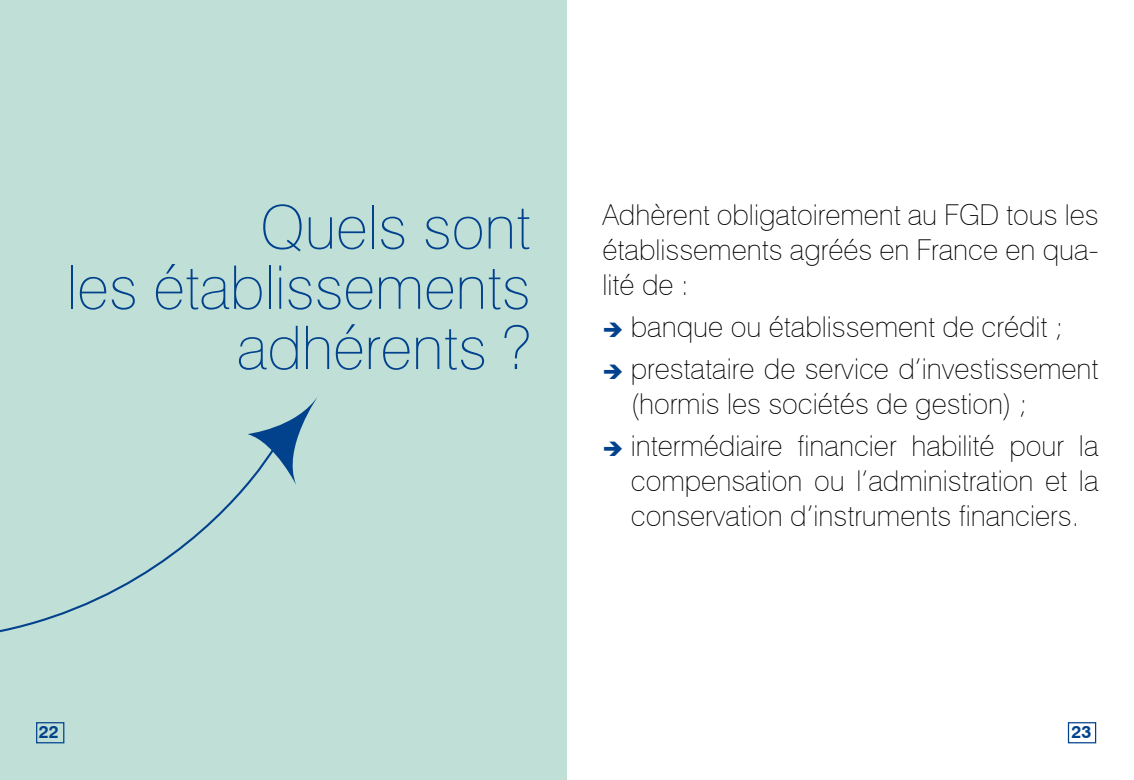
<style>
.page{position:relative;width:1134px;height:780px;background:#fff}
.page>*{position:absolute;margin:0;border:0;box-sizing:border-box;transform-origin:0 0}
.t1{font:100 60.25px/60.2px "Swiss 721 BT";color:#02428d;text-align:right}
.t2{font:100 28.75px/35px "Swiss 721 BT";color:#000}
.t3{font:700 17.5px "Swiss 721 BT";color:#02428d}
</style>
<div class="page">
<div style="left:1068px;top:722px;width:28px;height:21px;border:1px solid #02428d"></div>
<div style="left:0;top:0;width:567px;height:780px;background:#c0dfd7"></div>
<svg style="left:248px;top:398px;width:69px;height:87px"></svg>
<svg style="left:0;top:447px;width:275px;height:297px"></svg>
<h1 class="t1" style="left:67px;top:196px;width:465px">Quels sont<br>les établissements adhérents ?</h1>
<p class="t2" style="left:602px;top:197px;width:498px;text-align:justify">Adhèrent obligatoirement au FGD tous les établissements agréés en France en qua&shy;lité de :</p>
<p class="t2" style="left:631px;top:305px;width:469px;line-height:42px">banque ou établissement de crédit ; prestataire de service d’investissement</p>
<p class="t2" style="left:631px;top:382px;width:469px;line-height:42px">(hormis les sociétés de gestion) ; intermédiaire financier habilité pour la</p>
<p class="t2" style="left:631px;top:463px;width:469px">compensation ou l’administration et la conservation d’instruments financiers.</p>
<p class="t3" style="left:39px;top:721px;width:21px">22</p>
<p class="t3" style="left:1071px;top:721px;width:21px">23</p>
</div>
